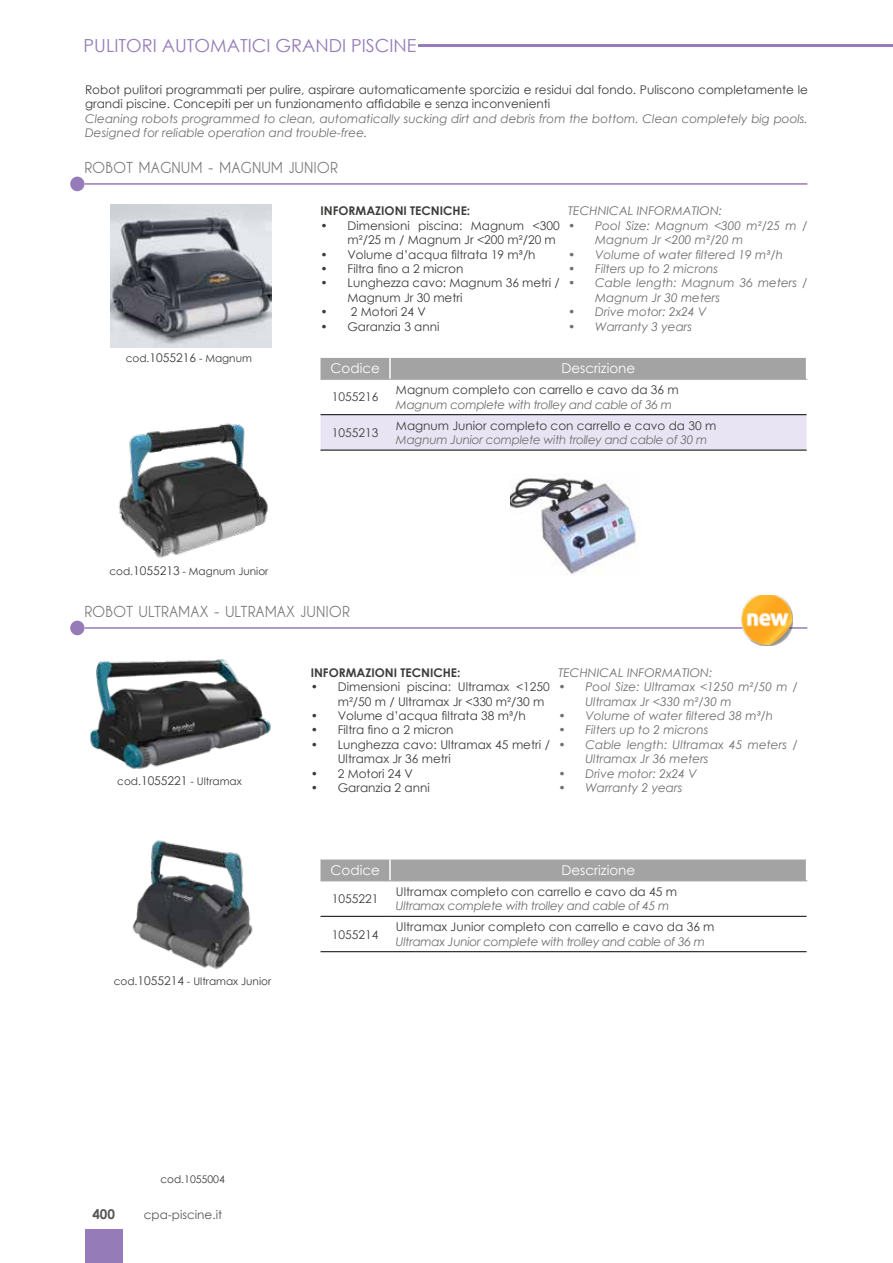
<style>
.page{position:relative;width:893px;height:1263px;background:#fff}
.page>*{position:absolute;margin:0;border:0;box-sizing:border-box;transform-origin:0 0}
.t1{font:18px "Century Gothic";color:#957cb8}
.t2{font:700 15px "Caviar Dreams";color:#797979}
.t3{font:13.5px "Century Gothic";color:#fff}
.t4{font:700 13.5px "Century Gothic";color:#575756}
.t5{font:12px/14.4px "Century Gothic";color:#3c3c3b}
.t6{font:italic 12px/14.4px "Century Gothic";color:#706f6f}
.t7{font:italic 12px "Century Gothic";letter-spacing:-.025em;color:#706f6f}
.t8{font:700 12px "Century Gothic";color:#3c3c3b}
.t9{font:12px "Century Gothic";color:#575756}
.t10{font:10.5px "Century Gothic";color:#3c3c3b}
.s1{font-size:12px}
</style>
<div class="page">
<div style="left:85px;top:1229px;width:37px;height:34px;background:#957cb8"></div>
<hr style="left:418px;top:44px;width:475px;height:3px;background:#957cb8">
<img style="left:510px;top:478px;width:126px;height:97px">
<hr style="left:84px;top:183px;width:723px;height:2px;background:#957cb8">
<div style="left:320px;top:415px;width:487px;height:35px;background:#e9e4f3"></div>
<div style="left:320px;top:357px;width:487px;height:22px;background:#a3a3a3"></div>
<hr style="left:320px;top:379px;width:70px;height:1px;background:#a3a3a3">
<hr style="left:390px;top:379px;width:417px;height:1px;background:#a3a3a3">
<hr style="left:320px;top:414px;width:70px;height:1px;background:#000">
<hr style="left:390px;top:414px;width:417px;height:1px;background:#000">
<hr style="left:320px;top:450px;width:70px;height:1px;background:#000">
<hr style="left:390px;top:450px;width:417px;height:1px;background:#000">
<img style="left:110px;top:205px;width:161px;height:142px">
<div style="left:70px;top:177px;width:14px;height:14px;background:#957cb8;border-radius:50%"></div>
<hr style="left:84px;top:627px;width:723px;height:2px;background:#957cb8">
<div style="left:320px;top:859px;width:487px;height:22px;background:#a3a3a3"></div>
<hr style="left:320px;top:881px;width:70px;height:1px;background:#a3a3a3">
<hr style="left:390px;top:881px;width:417px;height:1px;background:#a3a3a3">
<hr style="left:320px;top:916px;width:70px;height:1px;background:#000">
<hr style="left:390px;top:916px;width:417px;height:1px;background:#000">
<hr style="left:320px;top:951px;width:70px;height:1px;background:#000">
<hr style="left:390px;top:951px;width:417px;height:1px;background:#000">
<div style="left:70px;top:621px;width:14px;height:14px;background:#957cb8;border-radius:50%"></div>
<img style="left:741px;top:596px;width:51px;height:49px">
<img style="left:118px;top:423px;width:150px;height:135px">
<img style="left:90px;top:659px;width:181px;height:110px">
<img style="left:132px;top:840px;width:121px;height:129px">
<h1 class="t1" style="left:84px;top:33px;width:334px">PULITORI AUTOMATICI GRANDI PISCINE</h1>
<p class="t5" style="left:85px;top:82px;width:724px">Robot pulitori programmati per pulire, aspirare automaticamente sporcizia e residui dal fondo. Puliscono completamente le grandi piscine. Concepiti per un funzionamento affidabile e senza inconvenienti</p>
<p class="t6" style="left:85px;top:111px;width:724px">Cleaning robots programmed to clean, automatically sucking dirt and debris from the bottom. Clean completely big pools.<br>Designed for reliable operation and trouble-free.</p>
<p class="t2" style="left:84px;top:159px;width:255px">ROBOT MAGNUM - MAGNUM JUNIOR</p>
<p class="t10" style="left:126px;top:351px;width:128px">cod.<span class="s1">1055216</span> - Magnum</p>
<p class="t10" style="left:109px;top:564px;width:161px">cod.<span class="s1">1055213</span> - Magnum Junior</p>
<p class="t8" style="left:320px;top:202px;width:151px">INFORMAZIONI TECNICHE:</p>
<p class="t5" style="left:347px;top:218px;width:214px;text-indent:-27px">• Dimensioni piscina: Magnum &lt;300 m²/25 m / Magnum Jr &lt;200 m²/20 m</p>
<p class="t5" style="left:320px;top:247px;width:217px">• Volume d’acqua filtrata 19 m³/h</p>
<p class="t5" style="left:320px;top:261px;width:144px">• Filtra fino a 2 micron</p>
<p class="t5" style="left:347px;top:276px;width:214px;text-indent:-27px">• Lunghezza cavo: Magnum 36 metri /<br>Magnum Jr 30 metri</p>
<p class="t5" style="left:320px;top:304px;width:107px">• 2 Motori 24 V</p>
<p class="t5" style="left:320px;top:319px;width:121px">• Garanzia 3 anni</p>
<p class="t6" style="left:568px;top:204px;width:156px">TECHNICAL INFORMATION:</p>
<p class="t6" style="left:595px;top:218px;width:214px;text-indent:-27px">• Pool Size: Magnum &lt;300 m²/25 m /<br>Magnum Jr &lt;200 m²/20 m</p>
<p class="t6" style="left:568px;top:247px;width:216px">• Volume of water filtered 19 m³/h</p>
<p class="t6" style="left:568px;top:261px;width:151px">• Filters up to 2 microns</p>
<p class="t6" style="left:595px;top:276px;width:214px;text-indent:-27px">• Cable length: Magnum 36 meters /<br>Magnum Jr 30 meters</p>
<p class="t6" style="left:568px;top:304px;width:140px">• Drive motor: 2x24 V</p>
<p class="t6" style="left:568px;top:319px;width:125px">• Warranty 3 years</p>
<p class="t3" style="left:331px;top:359px;width:51px">Codice</p>
<p class="t3" style="left:561px;top:359px;width:75px">Descrizione</p>
<p class="t5" style="left:332px;top:390px;width:48px">1055216</p>
<p class="t5" style="left:396px;top:383px;width:284px">Magnum completo con carrello e cavo da 36 m</p>
<p class="t7" style="left:396px;top:396px;width:277px">Magnum complete with trolley and cable of 36 m</p>
<p class="t5" style="left:332px;top:425px;width:48px">1055213</p>
<p class="t5" style="left:396px;top:418px;width:322px">Magnum Junior completo con carrello e cavo da 30 m</p>
<p class="t7" style="left:396px;top:431px;width:313px">Magnum Junior complete with trolley and cable of 30 m</p>
<p class="t2" style="left:84px;top:603px;width:267px">ROBOT ULTRAMAX - ULTRAMAX JUNIOR</p>
<p class="t10" style="left:117px;top:774px;width:126px">cod.<span class="s1">1055221</span> - Ultramax</p>
<p class="t8" style="left:311px;top:663px;width:151px">INFORMAZIONI TECNICHE:</p>
<p class="t5" style="left:338px;top:679px;width:214px;text-indent:-27px">• Dimensioni piscina: Ultramax &lt;1250 m²/50 m / Ultramax Jr &lt;330 m²/30 m</p>
<p class="t5" style="left:311px;top:708px;width:217px">• Volume d’acqua filtrata 38 m³/h</p>
<p class="t5" style="left:311px;top:723px;width:144px">• Filtra fino a 2 micron</p>
<p class="t5" style="left:338px;top:737px;width:214px;text-indent:-27px">• Lunghezza cavo: Ultramax 45 metri /<br>Ultramax Jr 36 metri</p>
<p class="t5" style="left:311px;top:766px;width:104px">• 2 Motori 24 V</p>
<p class="t5" style="left:311px;top:780px;width:121px">• Garanzia 2 anni</p>
<p class="t6" style="left:558px;top:665px;width:156px">TECHNICAL INFORMATION:</p>
<p class="t6" style="left:585px;top:679px;width:214px;text-indent:-27px">• Pool Size: Ultramax &lt;1250 m²/50 m /<br>Ultramax Jr &lt;330 m²/30 m</p>
<p class="t6" style="left:558px;top:708px;width:216px">• Volume of water filtered 38 m³/h</p>
<p class="t6" style="left:558px;top:723px;width:151px">• Filters up to 2 microns</p>
<p class="t6" style="left:585px;top:737px;width:214px;text-indent:-27px">• Cable length: Ultramax 45 meters /<br>Ultramax Jr 36 meters</p>
<p class="t6" style="left:558px;top:766px;width:140px">• Drive motor: 2x24 V</p>
<p class="t6" style="left:558px;top:780px;width:125px">• Warranty 2 years</p>
<p class="t3" style="left:331px;top:860px;width:51px">Codice</p>
<p class="t3" style="left:561px;top:860px;width:75px">Descrizione</p>
<p class="t5" style="left:332px;top:891px;width:48px">1055221</p>
<p class="t5" style="left:396px;top:884px;width:282px">Ultramax completo con carrello e cavo da 45 m</p>
<p class="t7" style="left:396px;top:897px;width:275px">Ultramax complete with trolley and cable of 45 m</p>
<p class="t10" style="left:114px;top:974px;width:159px">cod.<span class="s1">1055214</span> - Ultramax Junior</p>
<p class="t5" style="left:332px;top:927px;width:48px">1055214</p>
<p class="t5" style="left:396px;top:919px;width:320px">Ultramax Junior completo con carrello e cavo da 36 m</p>
<p class="t7" style="left:396px;top:933px;width:311px">Ultramax Junior complete with trolley and cable of 36 m</p>
<p class="t10" style="left:160px;top:1171px;width:66px">cod.1055004</p>
<p class="t4" style="left:92px;top:1204px;width:24px">400</p>
<p class="t9" style="left:144px;top:1206px;width:80px">cpa-piscine.it</p>
</div>
